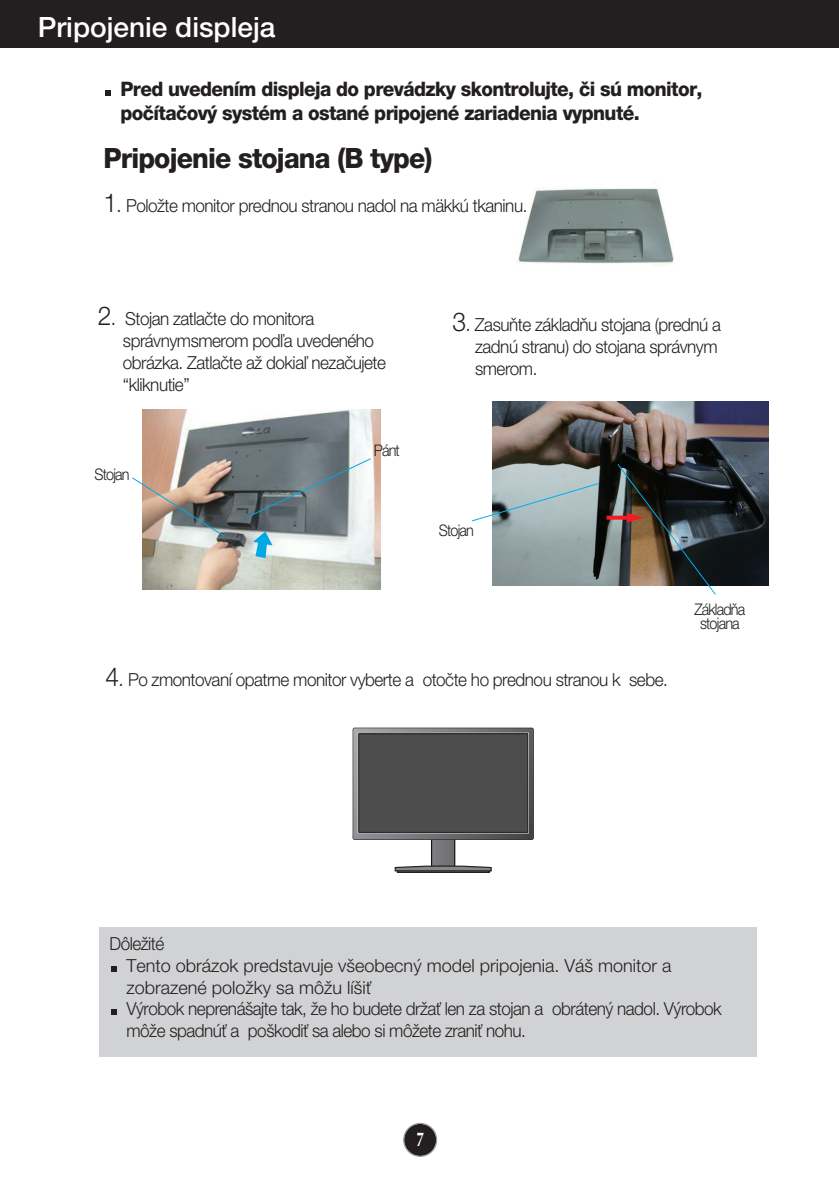
<style>
.page{position:relative;width:839px;height:1189px;background:#fff}
.page>*{position:absolute;margin:0;border:0;box-sizing:border-box;transform-origin:0 0}
.t1{font:800 28px "Helvetica Neue CE";letter-spacing:-.03em;color:#231f20;scale:.95 1}
.t2{font:500 28px "Helvetica Neue CE";color:#fff}
.t3{font:800 20px/24px "Helvetica Neue CE";letter-spacing:-.03em;color:#231f20;scale:.95 1}
.t4{font:700 20px "Optima";color:#fff;scale:.7 1}
.t5{font:300 18px/22px "Helvetica Neue CE";letter-spacing:-.03em;color:#231f20;scale:.95 1}
.t6{font:300 16px/14px "Helvetica Neue CE";letter-spacing:-.055em;color:#231f20;text-align:center;scale:.9 1}
.s1{font-size:26px}
.s2{font-size:20px}
</style>
<div class="page">
<div style="left:404px;top:1124px;width:32px;height:32px;background:#231f20;border-radius:50%"></div>
<div style="left:403px;top:1123px;width:34px;height:34px;border:1px solid #939598;border-radius:50%"></div>
<img style="left:518px;top:188px;width:156px;height:77px">
<img style="left:142px;top:410px;width:238px;height:179px">
<svg style="left:132px;top:457px;width:240px;height:101px"></svg>
<img style="left:492px;top:401px;width:276px;height:185px">
<svg style="left:471px;top:463px;width:246px;height:132px;background:#818786"></svg>
<div style="left:431px;top:830px;width:24px;height:37px;border:1px solid #000"></div>
<div style="left:397px;top:869px;width:93px;height:4px;border:1px solid #231f20"></div>
<svg style="left:394px;top:865px;width:98px;height:7px"></svg>
<svg style="left:352px;top:727px;width:182px;height:113px"></svg>
<img style="left:353px;top:728px;width:180px;height:111px">
<svg style="left:352px;top:732px;width:177px;height:105px;background:#515151"></svg>
<div style="left:0;top:0;width:839px;height:48px;background:#231f20"></div>
<div style="left:99px;top:927px;width:658px;height:130px;background:#d1d2d4"></div>
<svg style="left:111px;top:1009px;width:6px;height:6px"></svg>
<svg style="left:111px;top:966px;width:6px;height:6px"></svg>
<svg style="left:105px;top:90px;width:6px;height:6px"></svg>
<h1 class="t2" style="left:38px;top:17px;width:239px">Pripojenie displeja</h1>
<p class="t3" style="left:120px;top:79px;width:614px">Pred uvedením displeja do prevádzky skontrolujte, ãi sú monitor, poãítaãov˘ systém a ostané pripojené zariadenia vypnuté.</p>
<h1 class="t1" style="left:103px;top:148px;width:348px">Pripojenie stojana (B type)</h1>
<p class="t5" style="left:103px;top:196px;width:448px"><span class="s1">1</span><span class="s2">.</span> PoloÏte monitor prednou stranou nadol na mäkkú tkaninu.</p>
<p class="t5" style="left:123px;top:309px;width:278px;text-indent:-25px"><span class="s1">2</span><span class="s2">.</span> Stojan zatlaãte do monitora správnymsmerom podºa uvedeného obrázka. Zatlaãte aÏ dokiaº nezaãujete “kliknutie”</p>
<p class="t6" style="left:94px;top:469px;width:41px">Stojan</p>
<p class="t6" style="left:374px;top:445px;width:31px">Pánt</p>
<p class="t5" style="left:475px;top:315px;width:260px;text-indent:-23px"><span class="s1">3</span><span class="s2">.</span> ZasuÀte základÀu stojana (prednú a zadnú stranu) do stojana správnym smerom.</p>
<p class="t6" style="left:439px;top:525px;width:41px">Stojan</p>
<p class="t6" style="left:694px;top:603px;width:58px">ZákladÀa stojana</p>
<p class="t5" style="left:105px;top:669px;width:593px"><span class="s1">4</span><span class="s2">.</span> Po zmontovaní opatrne monitor vyberte a otoãte ho prednou stranou k sebe.</p>
<p class="t5" style="left:126px;top:934px;width:628px;text-indent:-17px">DôleÏité<br>Tento obrázok predstavuje v‰eobecn˘ model pripojenia. Vá‰ monitor a zobrazené poloÏky sa môÏu lí‰iÈ<br>V˘robok neprená‰ajte tak, Ïe ho budete drÏaÈ len za stojan a obráten˘ nadol. V˘robok môÏe spadnúÈ a po‰kodiÈ sa alebo si môÏete zraniÈ nohu.</p>
<p class="t4" style="left:416px;top:1131px;width:13px">7</p>
</div>
